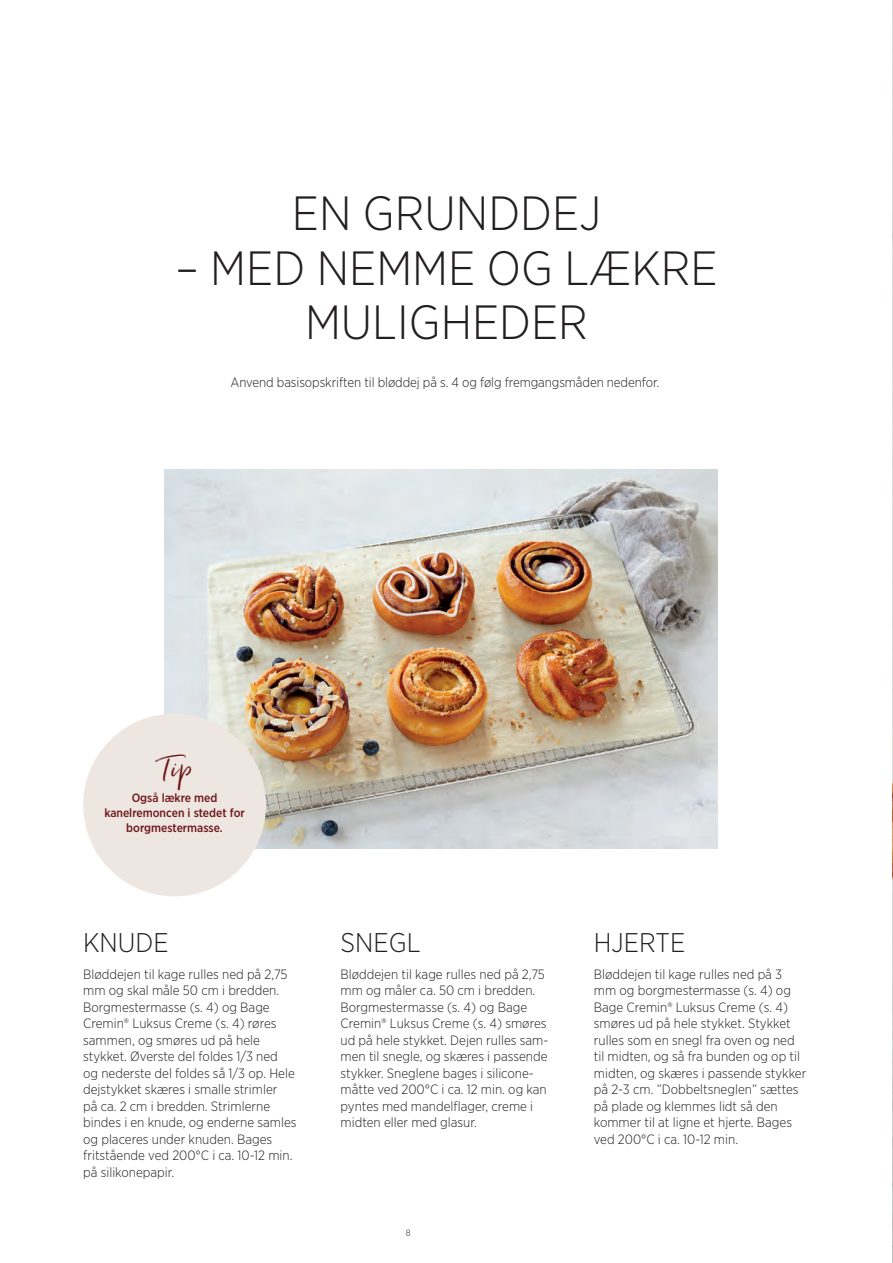
<style>
.page{position:relative;width:893px;height:1263px;background:#fff}
.page>*{position:absolute;margin:0;border:0;box-sizing:border-box;transform-origin:0 0}
.overskrift{font:300 48px/54.8px "Gotham Narrow";color:#231f20;text-align:center}
.brødtekst_sort{font:37.95px "Just Lovely";color:#6d1719}
.t1{font:300 27px "Gotham Narrow";color:#231f20}
.brødtekst_sort-2{font:300 13.5px/16.5px "Gotham Narrow";color:#231f20}
.produkt_brødtekst{font:300 13.5px "Gotham Narrow";letter-spacing:-.005em;color:#231f20}
.brødtekst_sort-3{font:500 12px/15px "Gotham Narrow";color:#6d1719;text-align:center}
.t2{font:300 9px "Gotham Narrow";color:#231f20}
</style>
<div class="page">
<img style="left:892px;top:1px;width:1px;height:1261px">
<img style="left:165px;top:469px;width:553px;height:379px">
<div style="left:83px;top:713px;width:183px;height:183px;background:#eee6e1;border-radius:50%"></div>
<p class="overskrift" style="left:292px;top:184px;width:311px">EN GRUNDDEJ</p>
<p class="overskrift" style="left:175px;top:239px;width:544px">– MED NEMME OG LÆKRE<br>MULIGHEDER</p>
<p class="produkt_brødtekst" style="left:230px;top:374px;width:430px">Anvend basisopskriften til bløddej på s. 4 og følg fremgangsmåden nedenfor.</p>
<p class="brødtekst_sort" style="left:159px;top:745px;width:34px">Ti p</p>
<p class="brødtekst_sort-3" style="left:104px;top:790px;width:142px">Også lækre med kanelremoncen i stedet for borgmestermasse.</p>
<p class="t1" style="left:83px;top:926px;width:87px">KNUDE</p>
<p class="t1" style="left:341px;top:926px;width:82px">SNEGL</p>
<p class="t1" style="left:594px;top:926px;width:93px">HJERTE</p>
<p class="brødtekst_sort-2" style="left:83px;top:965px;width:215px">Bløddejen til kage rulles ned på 2,75 mm og skal måle 50 cm i bredden.<br>Borgmestermasse (s. 4) og Bage<br>Cremin® Luksus Creme (s. 4) røres sammen, og smøres ud på hele stykket. Øverste del foldes 1/3 ned<br>og nederste del foldes så 1/3 op. Hele dejstykket skæres i smalle strimler<br>på ca. 2 cm i bredden. Strimlerne bindes i en knude, og enderne samles og placeres under knuden. Bages fritstående ved 200°C i ca. 10-12 min. på silikonepapir.</p>
<p class="brødtekst_sort-2" style="left:341px;top:965px;width:209px">Bløddejen til kage rulles ned på 2,75 mm og måler ca. 50 cm i bredden.<br>Borgmestermasse (s. 4) og Bage Cremin® Luksus Creme (s. 4) smøres ud på hele stykket. Dejen rulles sam&shy;men til snegle, og skæres i passende stykker. Sneglene bages i silicone&shy;måtte ved 200°C i ca. 12 min. og kan pyntes med mandelflager, creme i midten eller med glasur.</p>
<p class="brødtekst_sort-2" style="left:594px;top:965px;width:214px">Bløddejen til kage rulles ned på 3 mm og borgmestermasse (s. 4) og<br>Bage Cremin® Luksus Creme (s. 4) smøres ud på hele stykket. Stykket rulles som en snegl fra oven og ned til midten, og så fra bunden og op til midten, og skæres i passende stykker på 2-3 cm. ”Dobbeltsneglen” sættes på plade og klemmes lidt så den kommer til at ligne et hjerte. Bages ved 200°C i ca. 10-12 min.</p>
<p class="t2" style="left:406px;top:1227px;width:6px">8</p>
</div>
